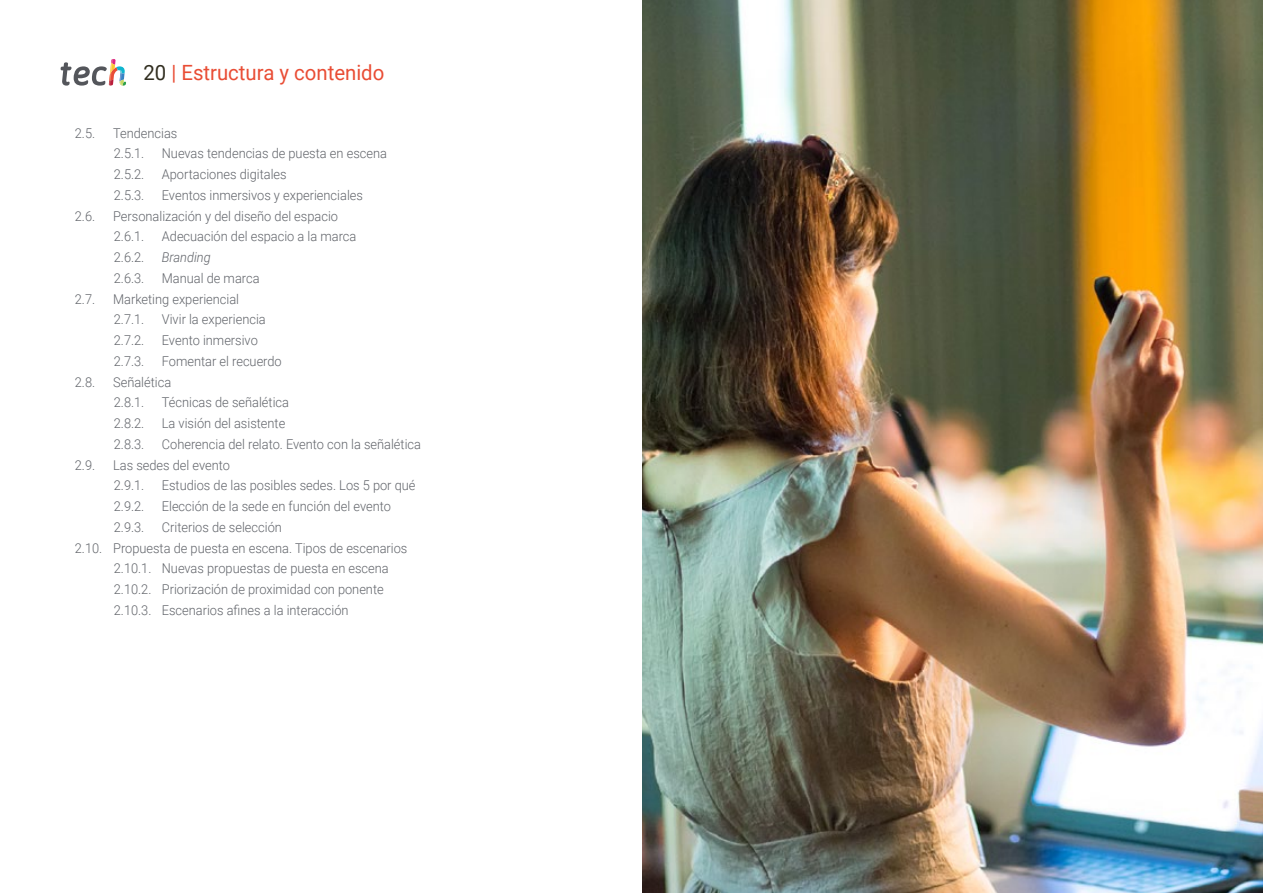
<style>
.page{position:relative;width:1263px;height:893px;background:#fff}
.page>*{position:absolute;margin:0;border:0;box-sizing:border-box;transform-origin:0 0}
.t1{font:21px "Roboto";color:#e94d35}
.t2{font:300 13.5px/20.7px "Roboto";color:#61646a;scale:.95 1}
.t3{font:italic 300 13.5px "Roboto";color:#61646a;scale:.95 1}
.s1{color:#312e20}
</style>
<div class="page">
<svg style="left:61px;top:59px;width:65px;height:27px"></svg>
<img style="left:642px;top:0;width:621px;height:893px">
<h1 class="t1" style="left:144px;top:57px;width:242px"><span class="s1">20</span> | Estructura y contenido</h1>
<p class="t2" style="left:75px;top:122px;width:23px">2.5.</p>
<p class="t2" style="left:113px;top:122px;width:69px">Tendencias<br>2.5.1.</p>
<p class="t2" style="left:162px;top:143px;width:238px">Nuevas tendencias de puesta en escena</p>
<p class="t2" style="left:114px;top:164px;width:34px">2.5.2.</p>
<p class="t2" style="left:162px;top:164px;width:133px">Aportaciones digitales</p>
<p class="t2" style="left:114px;top:184px;width:34px">2.5.3.</p>
<p class="t2" style="left:162px;top:184px;width:213px">Eventos inmersivos y experienciales</p>
<p class="t2" style="left:75px;top:205px;width:23px">2.6.</p>
<p class="t2" style="left:113px;top:205px;width:238px">Personalización y del diseño del espacio<br>2.6.1.</p>
<p class="t2" style="left:162px;top:226px;width:206px">Adecuación del espacio a la marca</p>
<p class="t2" style="left:114px;top:247px;width:34px">2.6.2.</p>
<p class="t3" style="left:162px;top:248px;width:53px">Branding</p>
<p class="t2" style="left:114px;top:267px;width:34px">2.6.3.</p>
<p class="t2" style="left:162px;top:267px;width:104px">Manual de marca</p>
<p class="t2" style="left:75px;top:288px;width:23px">2.7.</p>
<p class="t2" style="left:113px;top:288px;width:134px">Marketing experiencial<br>2.7.1.</p>
<p class="t2" style="left:162px;top:309px;width:111px">Vivir la experiencia</p>
<p class="t2" style="left:114px;top:330px;width:34px">2.7.2.</p>
<p class="t2" style="left:162px;top:330px;width:103px">Evento inmersivo</p>
<p class="t2" style="left:114px;top:350px;width:34px">2.7.3.</p>
<p class="t2" style="left:162px;top:350px;width:128px">Fomentar el recuerdo</p>
<p class="t2" style="left:75px;top:371px;width:23px">2.8.</p>
<p class="t2" style="left:113px;top:371px;width:63px">Señalética<br>2.8.1.</p>
<p class="t2" style="left:162px;top:392px;width:135px">Técnicas de señalética</p>
<p class="t2" style="left:114px;top:413px;width:34px">2.8.2.</p>
<p class="t2" style="left:162px;top:413px;width:132px">La visión del asistente</p>
<p class="t2" style="left:114px;top:433px;width:34px">2.8.3.</p>
<p class="t2" style="left:162px;top:433px;width:274px">Coherencia del relato. Evento con la señalética</p>
<p class="t2" style="left:75px;top:454px;width:23px">2.9.</p>
<p class="t2" style="left:113px;top:454px;width:125px">Las sedes del evento<br>2.9.1.</p>
<p class="t2" style="left:162px;top:475px;width:269px">Estudios de las posibles sedes. Los 5 por qué</p>
<p class="t2" style="left:114px;top:496px;width:34px">2.9.2.</p>
<p class="t2" style="left:162px;top:496px;width:243px">Elección de la sede en función del evento</p>
<p class="t2" style="left:114px;top:516px;width:34px">2.9.3.</p>
<p class="t2" style="left:162px;top:516px;width:128px">Criterios de selección</p>
<p class="t2" style="left:75px;top:537px;width:352px">2.10. Propuesta de puesta en escena. Tipos de escenarios</p>
<p class="t2" style="left:114px;top:558px;width:291px">2.10.1. Nuevas propuestas de puesta en escena</p>
<p class="t2" style="left:114px;top:579px;width:286px">2.10.2. Priorización de proximidad con ponente</p>
<p class="t2" style="left:114px;top:599px;width:249px">2.10.3. Escenarios afines a la interacción</p>
</div>
